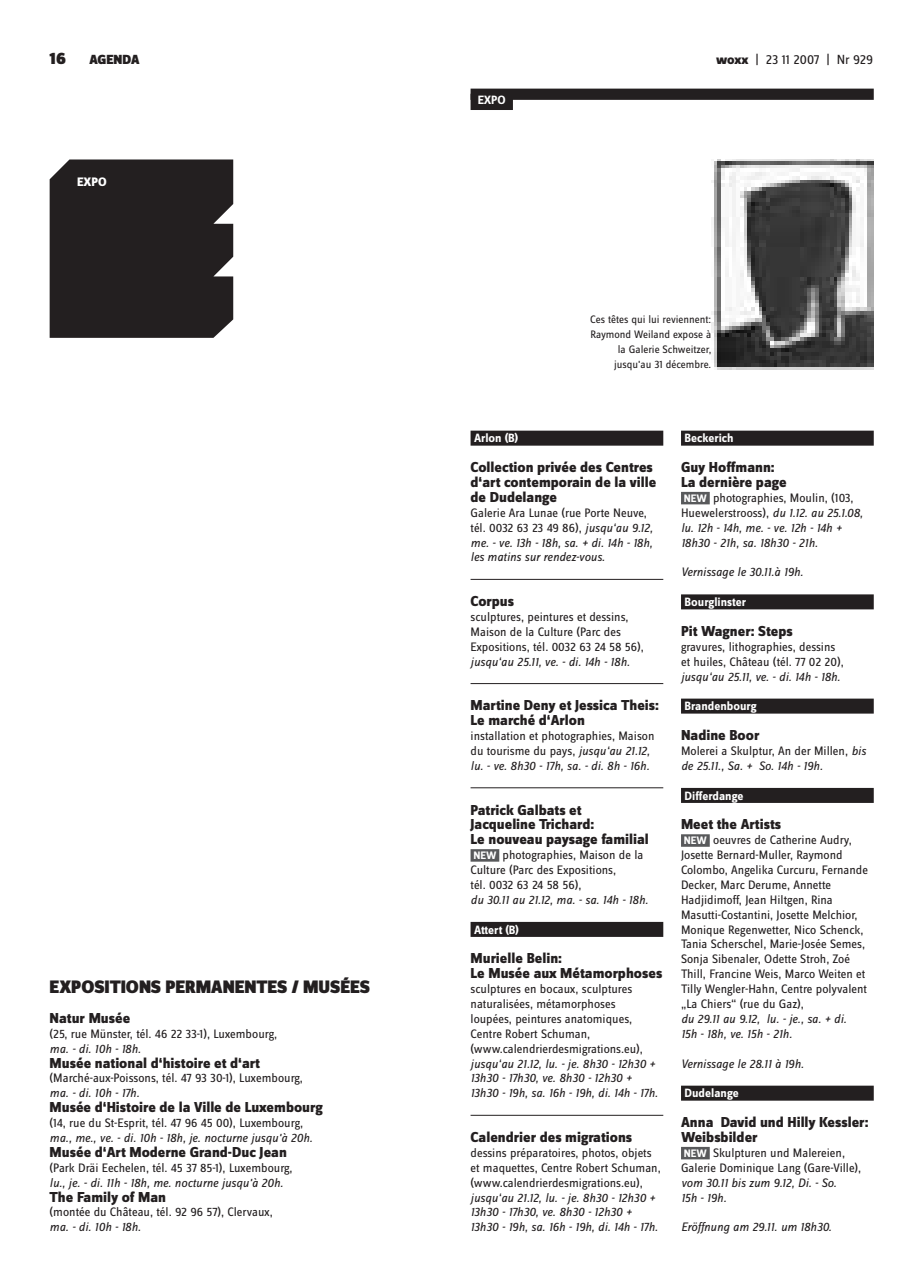
<style>
.page{position:relative;width:922px;height:1276px;background:#fff}
.page>*{position:absolute;margin:0;border:0;box-sizing:border-box;transform-origin:0 0}
.t1{font:900 18.75px "Zine Sans Dis";color:#231f20}
.t2{font:900 17.5px "Zine Sans Dis";color:#231f20}
.t3{font:800 15px/14.9px "Zine Sans Dis";color:#231f20}
.t4{font:13.75px "Zine Sans Dis";letter-spacing:-.005em;color:#231f20}
.t5{font:900 13.75px "Zine Sans Dis";color:#231f20}
.t6{font:12.75px/14.9px "Zine Sans Dis";color:#231f20}
.t7{font:italic 12.75px/14.9px "Zine Sans Dis";color:#231f20}
.t8{font:800 12.75px "Zine Sans Dis";color:#fff}
.t9{font:700 12.5px "Zine Sans Dis";color:#fff}
.t10{font:11.25px/14.9px "Zine Sans Dis";color:#231f20;text-align:right}
.s1{font-weight:800}
.s2{font-style:normal}
.s3{font-style:italic}
.s4{font-weight:700;font-size:11.25px;color:#fff}
.s5{font-weight:700;font-style:normal;font-size:11.25px;color:#fff}
</style>
<div class="page">
<div style="left:470px;top:431px;width:193px;height:15px;background:#231f20"></div>
<hr style="left:470px;top:579px;width:193px;height:1px;background:#231f20">
<hr style="left:470px;top:683px;width:193px;height:1px;background:#231f20">
<hr style="left:470px;top:787px;width:193px;height:1px;background:#231f20">
<div style="left:470px;top:849px;width:29px;height:12px;background:#58595b"></div>
<div style="left:470px;top:922px;width:193px;height:15px;background:#231f20"></div>
<hr style="left:470px;top:1115px;width:193px;height:1px;background:#231f20">
<div style="left:680px;top:431px;width:193px;height:15px;background:#231f20"></div>
<div style="left:680px;top:492px;width:29px;height:12px;background:#58595b"></div>
<div style="left:680px;top:594px;width:193px;height:15px;background:#231f20"></div>
<div style="left:680px;top:698px;width:193px;height:15px;background:#231f20"></div>
<div style="left:680px;top:788px;width:193px;height:15px;background:#231f20"></div>
<div style="left:680px;top:834px;width:29px;height:13px;background:#58595b"></div>
<div style="left:680px;top:1085px;width:193px;height:15px;background:#231f20"></div>
<div style="left:680px;top:1147px;width:29px;height:12px;background:#58595b"></div>
<div style="left:50px;top:159px;width:183px;height:179px;background:#231f20"></div>
<div style="left:470px;top:89px;width:403px;height:11px;background:#231f20"></div>
<div style="left:470px;top:94px;width:43px;height:16px;background:#231f20"></div>
<img style="left:711px;top:159px;width:162px;height:211px">
<h2 class="t2" style="left:50px;top:53px;width:18px">16</h2>
<p class="t5" style="left:89px;top:55px;width:52px">AGENDA</p>
<p class="t4" style="left:715px;top:55px;width:158px"><span class="s1">woxx</span> | 23 11 2007 | Nr 929</p>
<p class="t8" style="left:77px;top:177px;width:31px">EXPO</p>
<h1 class="t1" style="left:50px;top:980px;width:322px">EXPOSITIONS PERMANENTES / MUSÉES</h1>
<p class="t3" style="left:50px;top:1012px;width:82px">Natur Musée</p>
<p class="t6" style="left:50px;top:1027px;width:229px">(25, rue Münster, tél. 46 22 33-1), Luxembourg,</p>
<p class="t7" style="left:50px;top:1042px;width:93px">ma. - di. 10h - 18h.</p>
<p class="t3" style="left:50px;top:1056px;width:212px">Musée national d‘histoire et d‘art</p>
<p class="t6" style="left:50px;top:1072px;width:255px">(Marché-aux-Poissons, tél. 47 93 30-1), Luxembourg,</p>
<p class="t7" style="left:50px;top:1087px;width:91px">ma. - di. 10h - 17h.</p>
<p class="t3" style="left:50px;top:1101px;width:274px">Musée d‘Histoire de la Ville de Luxembourg</p>
<p class="t6" style="left:50px;top:1116px;width:255px">(14, rue du St-Esprit, tél. 47 96 45 00), Luxembourg,</p>
<p class="t7" style="left:50px;top:1131px;width:264px">ma., me., ve. - di. 10h - 18h, je. nocturne jusqu'à 20h.</p>
<p class="t3" style="left:50px;top:1145px;width:239px">Musée d‘Art Moderne Grand-Duc Jean</p>
<p class="t6" style="left:50px;top:1161px;width:244px">(Park Dräi Eechelen, tél. 45 37 85-1), Luxembourg,</p>
<p class="t7" style="left:50px;top:1176px;width:235px">lu., je. - di. 11h - 18h, me. nocturne jusqu'à 20h.</p>
<p class="t3" style="left:50px;top:1190px;width:118px">The Family of Man</p>
<p class="t6" style="left:50px;top:1206px;width:225px">(montée du Château, tél. 92 96 57), Clervaux,</p>
<p class="t7" style="left:50px;top:1221px;width:93px">ma. - di. 10h - 18h.</p>
<p class="t9" style="left:477px;top:95px;width:30px">EXPO</p>
<p class="t10" style="left:590px;top:313px;width:122px">Ces têtes qui lui reviennent:<br>Raymond Weiland expose à la Galerie Schweitzer, jusqu'au 31 décembre.</p>
<p class="t9" style="left:474px;top:433px;width:46px">Arlon (B)</p>
<p class="t3" style="left:470px;top:461px;width:187px">Collection privée des Centres d‘art contemporain de la ville de Dudelange</p>
<p class="t7" style="left:470px;top:506px;width:184px"><span class="s2">Galerie Ara Lunae (rue Porte Neuve, tél. 0032 63 23 49 86),</span> jusqu‘au 9.12, me. - ve. 13h - 18h, sa. + di. 14h - 18h, les matins sur rendez-vous.</p>
<p class="t3" style="left:470px;top:595px;width:45px">Corpus</p>
<p class="t6" style="left:470px;top:610px;width:175px">sculptures, peintures et dessins,<br>Maison de la Culture (Parc des<br>Expositions, tél. 0032 63 24 58 56),</p>
<p class="t7" style="left:470px;top:655px;width:161px">jusqu‘au 25.11, ve. - di. 14h - 18h.</p>
<p class="t3" style="left:470px;top:699px;width:190px">Martine Deny et Jessica Theis:<br>Le marché d‘Arlon</p>
<p class="t6" style="left:470px;top:729px;width:185px">installation et photographies, Maison du tourisme du pays, <span class="s3">jusqu‘au 21.12, lu. - ve. 8h30 - 17h, sa. - di. 8h - 16h.</span></p>
<p class="t3" style="left:470px;top:803px;width:180px">Patrick Galbats et<br>Jacqueline Trichard:<br>Le nouveau paysage familial</p>
<p class="t6" style="left:470px;top:848px;width:174px"><span class="s4">NEW</span> photographies, Maison de la<br>Culture (Parc des Expositions,<br>tél. 0032 63 24 58 56),</p>
<p class="t7" style="left:470px;top:893px;width:179px">du 30.11 au 21.12, ma. - sa. 14h - 18h.</p>
<p class="t9" style="left:474px;top:924px;width:46px">Attert (B)</p>
<p class="t3" style="left:470px;top:952px;width:193px">Murielle Belin:<br>Le Musée aux Métamorphoses</p>
<p class="t6" style="left:470px;top:982px;width:174px">sculptures en bocaux, sculptures naturalisées, métamorphoses loupées, peintures anatomiques,<br>Centre Robert Schuman, (www.calendrierdesmigrations.eu),</p>
<p class="t7" style="left:470px;top:1057px;width:189px">jusqu‘au 21.12, lu. - je. 8h30 - 12h30 +<br>13h30 - 17h30, ve. 8h30 - 12h30 +<br>13h30 - 19h, sa. 16h - 19h, di. 14h - 17h.</p>
<p class="t3" style="left:470px;top:1131px;width:163px">Calendrier des migrations</p>
<p class="t6" style="left:470px;top:1146px;width:192px">dessins préparatoires, photos, objets et maquettes, Centre Robert Schuman, (www.calendrierdesmigrations.eu),</p>
<p class="t7" style="left:470px;top:1191px;width:189px">jusqu‘au 21.12, lu. - je. 8h30 - 12h30 +<br>13h30 - 17h30, ve. 8h30 - 12h30 +<br>13h30 - 19h, sa. 16h - 19h, di. 14h - 17h.</p>
<p class="t9" style="left:684px;top:433px;width:50px">Beckerich</p>
<p class="t3" style="left:680px;top:461px;width:107px">Guy Hoffmann:<br>La dernière page</p>
<p class="t7" style="left:680px;top:491px;width:183px"><span class="s5">NEW</span> <span class="s2">photographies, Moulin, (103, Huewelerstrooss),</span> du 1.12. au 25.1.08, lu. 12h - 14h, me. - ve. 12h - 14h + 18h30 - 21h, sa. 18h30 - 21h.</p>
<p class="t7" style="left:680px;top:566px;width:124px">Vernissage le 30.11.à 19h.</p>
<p class="t9" style="left:684px;top:597px;width:63px">Bourglinster</p>
<p class="t3" style="left:680px;top:625px;width:113px">Pit Wagner: Steps</p>
<p class="t6" style="left:680px;top:640px;width:164px">gravures, lithographies, dessins et huiles, Château (tél. 77 02 20),</p>
<p class="t7" style="left:680px;top:670px;width:161px">jusqu‘au 25.11, ve. - di. 14h - 18h.</p>
<p class="t9" style="left:684px;top:701px;width:74px">Brandenbourg</p>
<p class="t3" style="left:680px;top:729px;width:80px">Nadine Boor</p>
<p class="t6" style="left:680px;top:744px;width:186px">Molerei a Skulptur, An der Millen, <span class="s3">bis de 25.11., Sa. + So. 14h - 19h.</span></p>
<p class="t9" style="left:684px;top:790px;width:60px">Differdange</p>
<p class="t3" style="left:680px;top:818px;width:102px">Meet the Artists</p>
<p class="t6" style="left:680px;top:834px;width:188px"><span class="s4">NEW</span> oeuvres de Catherine Audry, Josette Bernard-Muller, Raymond Colombo, Angelika Curcuru, Fernande Decker, Marc Derume, Annette Hadjidimoff, Jean Hiltgen, Rina Masutti-Costantini, Josette Melchior, Monique Regenwetter, Nico Schenck, Tania Scherschel, Marie-Josée Semes, Sonja Sibenaler, Odette Stroh, Zoé Thill, Francine Weis, Marco Weiten et Tilly Wengler-Hahn, Centre polyvalent „La Chiers“ (rue du Gaz),</p>
<p class="t7" style="left:680px;top:1012px;width:167px">du 29.11 au 9.12, lu. - je., sa. + di.<br>15h - 18h, ve. 15h - 21h.</p>
<p class="t7" style="left:680px;top:1057px;width:124px">Vernissage le 28.11 à 19h.</p>
<p class="t9" style="left:684px;top:1088px;width:56px">Dudelange</p>
<p class="t3" style="left:680px;top:1116px;width:189px">Anna David und Hilly Kessler:<br>Weibsbilder</p>
<p class="t6" style="left:680px;top:1146px;width:182px"><span class="s4">NEW</span> Skulpturen und Malereien,<br>Galerie Dominique Lang (Gare-Ville),</p>
<p class="t7" style="left:680px;top:1176px;width:157px">vom 30.11 bis zum 9.12, Di. - So.<br>15h - 19h.</p>
<p class="t7" style="left:680px;top:1221px;width:152px">Eröffnung am 29.11. um 18h30.</p>
</div>
